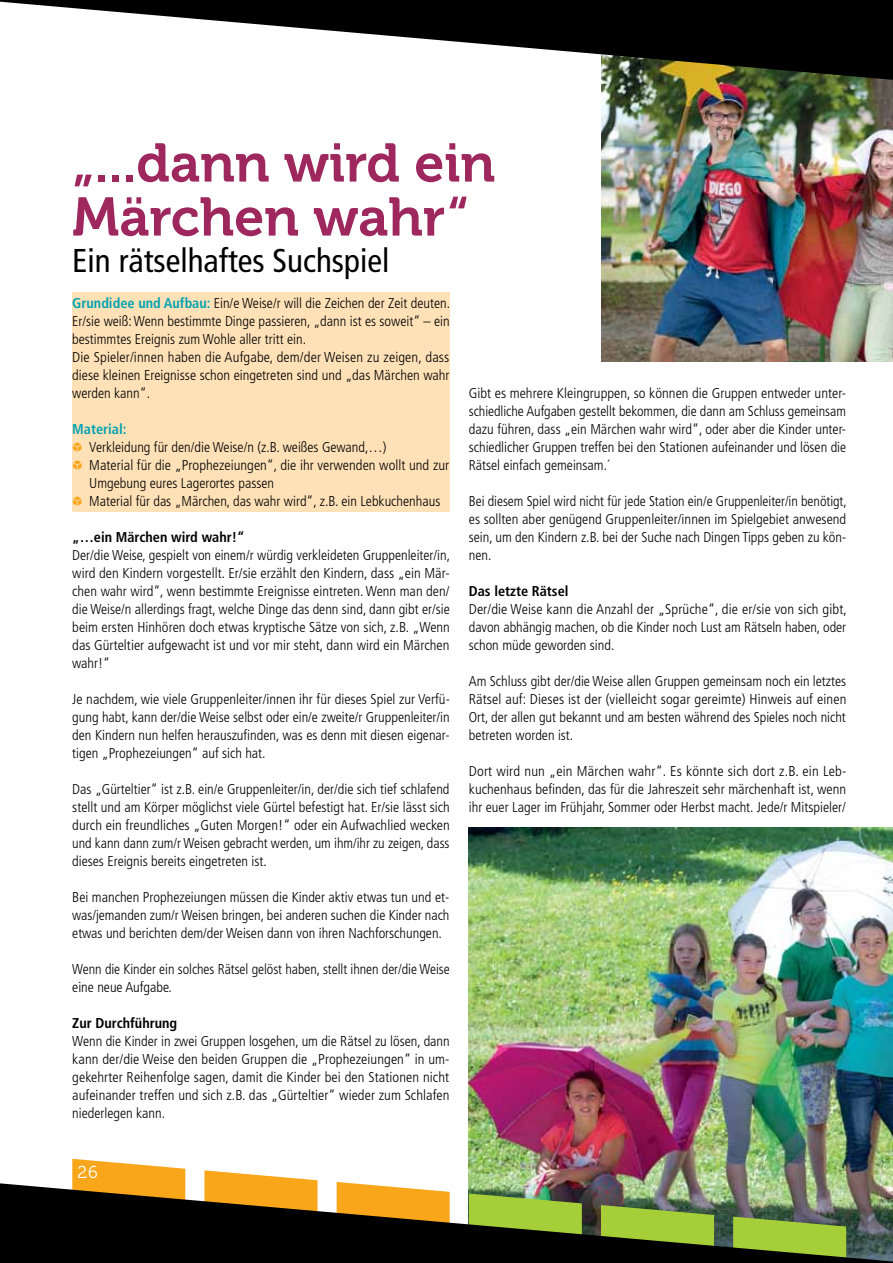
<style>
.page{position:relative;width:893px;height:1263px;background:#fff}
.page>*{position:absolute;margin:0;border:0;box-sizing:border-box;transform-origin:0 0}
.t1{font:54px/54px "Museo 700";color:#9e285d}
.t2{font:condensed 33px "Frutiger";color:#000}
.t3{font:17.25px "Museo 300";color:#fff}
.t4{font:300 condensed 14.25px/18px "Frutiger";color:#000;text-align:justify}
.t5{font:700 condensed 14.25px "Frutiger";color:#000}
.t6{font:700 condensed 14.25px "Frutiger";color:#00a2b2}
.s1{font-weight:700;color:#00a2b2}
.s2{color:#faa61a}
</style>
<div class="page">
<div style="left:72px;top:292px;width:378px;height:219px;background:#ffe1b7"></div>
<img style="left:469px;top:828px;width:424px;height:355px">
<img style="left:601px;top:80px;width:292px;height:281px">
<svg style="left:72px;top:1159px;width:113px;height:24px"></svg>
<svg style="left:204px;top:1170px;width:113px;height:13px"></svg>
<img style="left:0;top:1183px;width:893px;height:80px">
<svg style="left:0;top:0;width:893px;height:80px;fill:#000"></svg>
<h1 class="t1" style="left:72px;top:137px;width:424px">„...dann wird ein<br>Märchen wahr“</h1>
<h2 class="t2" style="left:72px;top:241px;width:319px">Ein rätselhaftes Suchspiel</h2>
<p class="t4" style="left:72px;top:294px;width:379px;text-align:left"><span class="s1">Grundidee und Aufbau:</span> Ein/e Weise/r will die Zeichen der Zeit deuten.<br>Er/sie weiß: Wenn bestimmte Dinge passieren, „dann ist es soweit“ – ein bestimmtes Ereignis zum Wohle aller tritt ein.<br>Die Spieler/innen haben die Aufgabe, dem/der Weisen zu zeigen, dass diese kleinen Ereignisse schon eingetreten sind und „das Märchen wahr werden kann“.</p>
<p class="t6" style="left:72px;top:420px;width:56px">Material:</p>
<p class="t4" style="left:72px;top:438px;width:316px"><span class="s2">✔</span> Verkleidung für den/die Weise/n (z.B. weißes Gewand,…)</p>
<p class="t4" style="left:89px;top:456px;width:361px;text-indent:-17px"><span class="s2">✔</span> Material für die „Prophezeiungen“, die ihr verwenden wollt und zur<br>Umgebung eures Lagerortes passen</p>
<p class="t4" style="left:72px;top:492px;width:370px"><span class="s2">✔</span> Material für das „Märchen, das wahr wird“, z.B. ein Lebkuchenhaus</p>
<p class="t5" style="left:72px;top:528px;width:174px">„…ein Märchen wird wahr!“</p>
<p class="t4" style="left:72px;top:546px;width:379px">Der/die Weise, gespielt von einem/r würdig verkleideten Gruppenleiter/in, wird den Kindern vorgestellt. Er/sie erzählt den Kindern, dass „ein Mär&shy;chen wahr wird“, wenn bestimmte Ereignisse eintreten. Wenn man den/ die Weise/n allerdings fragt, welche Dinge das denn sind, dann gibt er/sie beim ersten Hinhören doch etwas kryptische Sätze von sich, z.B. „Wenn das Gürteltier aufgewacht ist und vor mir steht, dann wird ein Märchen wahr!“</p>
<p class="t4" style="left:72px;top:690px;width:379px">Je nachdem, wie viele Gruppenleiter/innen ihr für dieses Spiel zur Verfü&shy;gung habt, kann der/die Weise selbst oder ein/e zweite/r Gruppenleiter/in den Kindern nun helfen herauszufinden, was es denn mit diesen eigenar&shy;tigen „Prophezeiungen“ auf sich hat.</p>
<p class="t4" style="left:72px;top:780px;width:379px">Das „Gürteltier“ ist z.B. ein/e Gruppenleiter/in, der/die sich tief schlafend stellt und am Körper möglichst viele Gürtel befestigt hat. Er/sie lässt sich durch ein freundliches „Guten Morgen!“ oder ein Aufwachlied wecken und kann dann zum/r Weisen gebracht werden, um ihm/ihr zu zeigen, dass dieses Ereignis bereits eingetreten ist.</p>
<p class="t4" style="left:72px;top:888px;width:379px">Bei manchen Prophezeiungen müssen die Kinder aktiv etwas tun und et&shy;was/jemanden zum/r Weisen bringen, bei anderen suchen die Kinder nach etwas und berichten dem/der Weisen dann von ihren Nachforschungen.</p>
<p class="t4" style="left:72px;top:960px;width:379px">Wenn die Kinder ein solches Rätsel gelöst haben, stellt ihnen der/die Weise eine neue Aufgabe.</p>
<p class="t5" style="left:72px;top:1014px;width:106px">Zur Durchführung</p>
<p class="t4" style="left:72px;top:1032px;width:379px">Wenn die Kinder in zwei Gruppen losgehen, um die Rätsel zu lösen, dann kann der/die Weise den beiden Gruppen die „Prophezeiungen“ in um&shy;gekehrter Reihenfolge sagen, damit die Kinder bei den Stationen nicht aufeinander treffen und sich z.B. das „Gürteltier“ wieder zum Schlafen niederlegen kann.</p>
<p class="t4" style="left:469px;top:384px;width:379px">Gibt es mehrere Kleingruppen, so können die Gruppen entweder unter&shy;schiedliche Aufgaben gestellt bekommen, die dann am Schluss gemeinsam dazu führen, dass „ein Märchen wahr wird“, oder aber die Kinder unter&shy;schiedlicher Gruppen treffen bei den Stationen aufeinander und lösen die Rätsel einfach gemeinsam.´</p>
<p class="t4" style="left:469px;top:492px;width:380px">Bei diesem Spiel wird nicht für jede Station ein/e Gruppenleiter/in benötigt, es sollten aber genügend Gruppenleiter/innen im Spielgebiet anwesend sein, um den Kindern z.B. bei der Suche nach Dingen Tipps geben zu kön&shy;nen.</p>
<p class="t5" style="left:469px;top:582px;width:101px">Das letzte Rätsel</p>
<p class="t4" style="left:469px;top:600px;width:380px">Der/die Weise kann die Anzahl der „Sprüche“, die er/sie von sich gibt, davon abhängig machen, ob die Kinder noch Lust am Rätseln haben, oder schon müde geworden sind.</p>
<p class="t4" style="left:469px;top:672px;width:379px">Am Schluss gibt der/die Weise allen Gruppen gemeinsam noch ein letztes Rätsel auf: Dieses ist der (vielleicht sogar gereimte) Hinweis auf einen Ort, der allen gut bekannt und am besten während des Spieles noch nicht betreten worden ist.</p>
<p class="t4" style="left:469px;top:762px;width:379px">Dort wird nun „ein Märchen wahr“. Es könnte sich dort z.B. ein Leb&shy;kuchenhaus befinden, das für die Jahreszeit sehr märchenhaft ist, wenn ihr euer Lager im Frühjahr, Sommer oder Herbst macht. Jede/r Mitspieler/</p>
<p class="t3" style="left:78px;top:1162px;width:22px">26</p>
</div>
